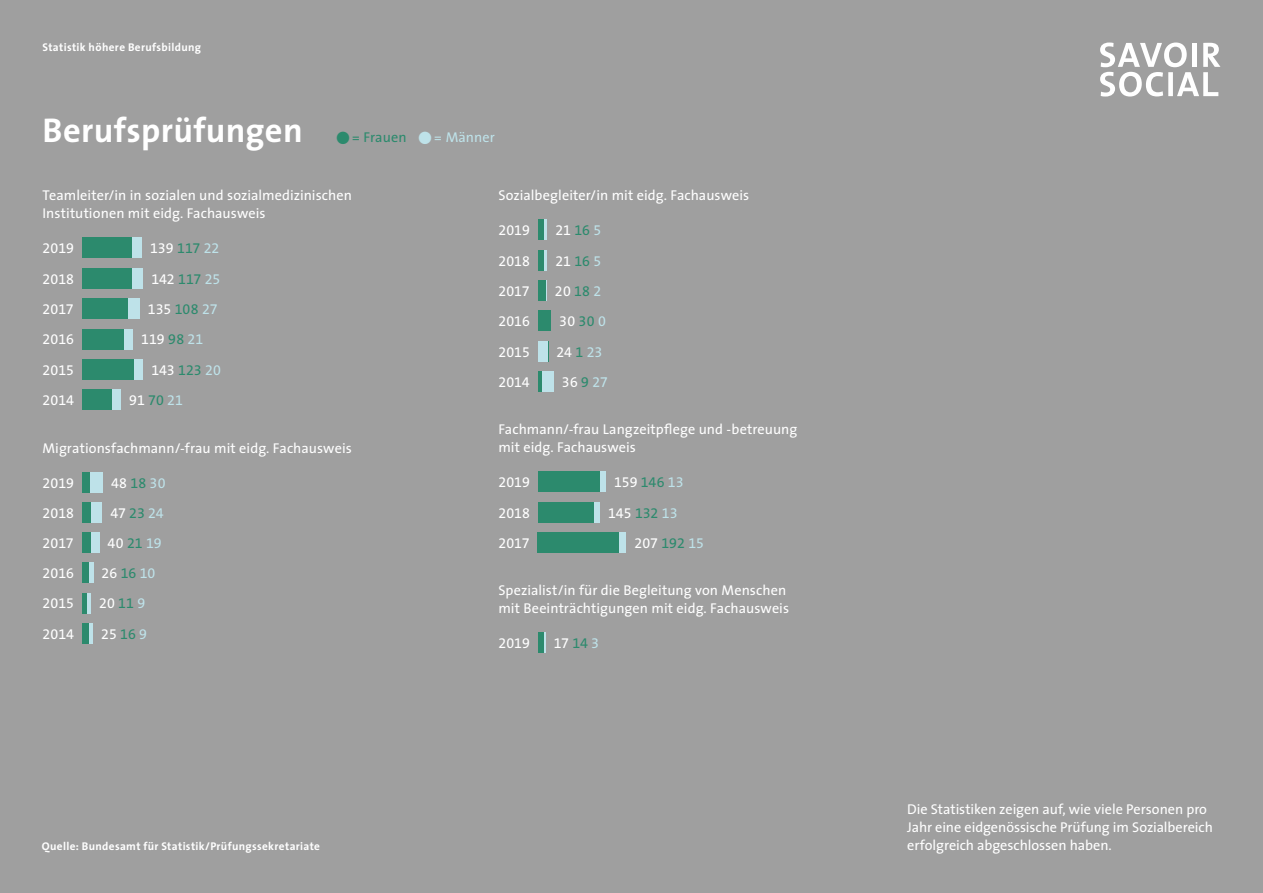
<style>
.page{position:relative;width:1263px;height:893px;background:#9f9f9f}
.page>*{position:absolute;margin:0;border:0;box-sizing:border-box;transform-origin:0 0}
.t1{font:700 34.5px "The Sans";letter-spacing:.01em;color:#fff}
.t2{font:14.25px/18px "The Sans";color:#fff}
.t3{font:14.25px/30.2px "The Sans Regular Expert";color:#fff}
.t4{font:14.25px "The Sans";letter-spacing:.005em;color:#2c8a6d}
.t5{font:14.25px "The Sans";letter-spacing:.005em;color:#bee2e9}
.t6{font:700 11.25px "The Sans";letter-spacing:.03em;color:#fff}
.s1{font-family:"Helvetica Neue";font-weight:300;font-size:34.5px}
.s2{color:#2c8a6d}
.s3{color:#bee2e9}
</style>
<div class="page">
<svg style="left:1100px;top:43px;width:120px;height:54px"></svg>
<div style="left:82px;top:532px;width:17px;height:21px;background:#2c8a6d"></div>
<div style="left:91px;top:532px;width:8px;height:21px;background:#bee2e9"></div>
<div style="left:538px;top:280px;width:8px;height:21px;background:#2c8a6d"></div>
<div style="left:538px;top:341px;width:10px;height:20px;background:#bee2e9"></div>
<div style="left:82px;top:623px;width:11px;height:21px;background:#2c8a6d"></div>
<hr style="left:89px;top:623px;width:4px;height:21px;background:#bee2e9">
<div style="left:82px;top:299px;width:57px;height:20px;background:#2c8a6d"></div>
<div style="left:128px;top:299px;width:11px;height:20px;background:#bee2e9"></div>
<div style="left:82px;top:359px;width:61px;height:21px;background:#2c8a6d"></div>
<div style="left:134px;top:359px;width:9px;height:21px;background:#bee2e9"></div>
<div style="left:82px;top:390px;width:39px;height:20px;background:#2c8a6d"></div>
<div style="left:112px;top:390px;width:9px;height:20px;background:#bee2e9"></div>
<div style="left:538px;top:371px;width:15px;height:21px;background:#2c8a6d"></div>
<div style="left:542px;top:371px;width:11px;height:21px;background:#bee2e9"></div>
<div style="left:82px;top:593px;width:9px;height:20px;background:#2c8a6d"></div>
<hr style="left:87px;top:593px;width:4px;height:20px;background:#bee2e9">
<div style="left:538px;top:532px;width:88px;height:21px;background:#2c8a6d"></div>
<div style="left:620px;top:532px;width:6px;height:21px;background:#bee2e9"></div>
<div style="left:82px;top:329px;width:51px;height:20px;background:#2c8a6d"></div>
<div style="left:124px;top:329px;width:9px;height:20px;background:#bee2e9"></div>
<div style="left:82px;top:562px;width:11px;height:21px;background:#2c8a6d"></div>
<hr style="left:89px;top:562px;width:4px;height:21px;background:#bee2e9">
<div style="left:538px;top:311px;width:13px;height:20px;background:#2c8a6d"></div>
<svg style="left:546px;top:280px;width:1px;height:21px"></svg>
<div style="left:82px;top:268px;width:50px;height:21px;background:#2c8a6d"></div>
<div style="left:132px;top:268px;width:11px;height:21px;background:#bee2e9"></div>
<div style="left:82px;top:238px;width:50px;height:20px;background:#2c8a6d"></div>
<div style="left:132px;top:238px;width:10px;height:20px;background:#bee2e9"></div>
<div style="left:82px;top:472px;width:8px;height:20px;background:#2c8a6d"></div>
<div style="left:90px;top:472px;width:12px;height:20px;background:#bee2e9"></div>
<div style="left:82px;top:502px;width:10px;height:21px;background:#2c8a6d"></div>
<div style="left:92px;top:502px;width:10px;height:21px;background:#bee2e9"></div>
<div style="left:538px;top:220px;width:7px;height:20px;background:#2c8a6d"></div>
<hr style="left:545px;top:220px;width:2px;height:20px;background:#bee2e9">
<div style="left:538px;top:250px;width:7px;height:20px;background:#2c8a6d"></div>
<hr style="left:545px;top:250px;width:2px;height:20px;background:#bee2e9">
<div style="left:538px;top:472px;width:62px;height:20px;background:#2c8a6d"></div>
<div style="left:600px;top:472px;width:5px;height:20px;background:#bee2e9"></div>
<div style="left:538px;top:633px;width:6px;height:20px;background:#2c8a6d"></div>
<svg style="left:544px;top:633px;width:1px;height:20px"></svg>
<div style="left:538px;top:502px;width:56px;height:20px;background:#2c8a6d"></div>
<div style="left:594px;top:502px;width:6px;height:20px;background:#bee2e9"></div>
<p class="t6" style="left:43px;top:38px;width:160px">Statistik höhere Berufsbildung</p>
<h1 class="t1" style="left:43px;top:102px;width:262px">Berufsprüfungen</h1>
<p class="t4" style="left:334px;top:126px;width:74px"><span class="s1">•</span>= Frauen</p>
<p class="t5" style="left:416px;top:126px;width:80px"><span class="s1">•</span>= Männer</p>
<p class="t2" style="left:43px;top:186px;width:311px">Teamleiter/in in sozialen und sozialmedizinischen<br>Institutionen mit eidg. Fachausweis</p>
<p class="t2" style="left:498px;top:186px;width:252px">Sozialbegleiter/in mit eidg. Fachausweis</p>
<p class="t3" style="left:43px;top:233px;width:33px">2019</p>
<p class="t3" style="left:150px;top:233px;width:71px">139 <span class="s2">117</span> <span class="s3">22</span></p>
<p class="t3" style="left:43px;top:263px;width:33px">2018</p>
<p class="t3" style="left:151px;top:263px;width:71px">142 <span class="s2">117</span> <span class="s3">25</span></p>
<p class="t3" style="left:43px;top:294px;width:33px">2017</p>
<p class="t3" style="left:148px;top:294px;width:71px">135 <span class="s2">108</span> <span class="s3">27</span></p>
<p class="t3" style="left:43px;top:324px;width:33px">2016</p>
<p class="t3" style="left:141px;top:324px;width:63px">119 <span class="s2">98</span> <span class="s3">21</span></p>
<p class="t3" style="left:43px;top:354px;width:33px">2015</p>
<p class="t3" style="left:43px;top:385px;width:33px">2014</p>
<p class="t3" style="left:151px;top:354px;width:71px">143 <span class="s2">123</span> <span class="s3">20</span></p>
<p class="t3" style="left:129px;top:385px;width:55px">91 <span class="s2">70</span> <span class="s3">21</span></p>
<p class="t2" style="left:43px;top:438px;width:311px">Migrationsfachmann/-frau mit eidg. Fachausweis</p>
<p class="t3" style="left:43px;top:467px;width:33px">2019<br>2018</p>
<p class="t3" style="left:43px;top:528px;width:33px">2017</p>
<p class="t3" style="left:111px;top:467px;width:57px">48 <span class="s2">18</span> <span class="s3">30<br></span>47 <span class="s2">23</span> <span class="s3">24</span></p>
<p class="t3" style="left:108px;top:527px;width:56px">40 <span class="s2">21</span> <span class="s3">19</span></p>
<p class="t3" style="left:43px;top:558px;width:33px">2016</p>
<p class="t3" style="left:102px;top:558px;width:55px">26 <span class="s2">16</span> <span class="s3">10</span></p>
<p class="t3" style="left:43px;top:588px;width:33px">2015</p>
<p class="t3" style="left:43px;top:618px;width:33px">2014</p>
<p class="t3" style="left:99px;top:588px;width:48px">20 <span class="s2">11</span> <span class="s3">9</span></p>
<p class="t3" style="left:101px;top:618px;width:47px">25 <span class="s2">16</span> <span class="s3">9</span></p>
<p class="t6" style="left:42px;top:837px;width:280px">Quelle: Bundesamt für Statistik/Prüfungssekretariate</p>
<p class="t3" style="left:498px;top:215px;width:33px">2019<br>2018</p>
<p class="t3" style="left:498px;top:276px;width:33px">2017</p>
<p class="t3" style="left:555px;top:215px;width:47px">21 <span class="s2">16</span> <span class="s3">5<br></span>21 <span class="s2">16</span> <span class="s3">5</span></p>
<p class="t3" style="left:555px;top:276px;width:48px">20 <span class="s2">18</span> <span class="s3">2</span></p>
<p class="t3" style="left:498px;top:306px;width:33px">2016</p>
<p class="t3" style="left:559px;top:306px;width:48px">30 <span class="s2">30</span> <span class="s3">0</span></p>
<p class="t3" style="left:498px;top:336px;width:33px">2015</p>
<p class="t3" style="left:498px;top:367px;width:33px">2014</p>
<p class="t3" style="left:557px;top:336px;width:47px">24 <span class="s2">1</span> <span class="s3">23</span></p>
<p class="t3" style="left:561px;top:367px;width:48px;rotate:-1deg">36 <span class="s2">9</span> <span class="s3">27</span></p>
<p class="t2" style="left:498px;top:420px;width:300px">Fachmann/-frau Langzeitpflege und -betreuung mit eidg. Fachausweis</p>
<p class="t3" style="left:498px;top:467px;width:33px">2019</p>
<p class="t3" style="left:614px;top:467px;width:71px">159 <span class="s2">146</span> <span class="s3">13</span></p>
<p class="t3" style="left:498px;top:497px;width:33px">2018</p>
<p class="t3" style="left:608px;top:497px;width:71px">145 <span class="s2">132</span> <span class="s3">13</span></p>
<p class="t3" style="left:498px;top:528px;width:33px">2017</p>
<p class="t3" style="left:634px;top:527px;width:71px">207 <span class="s2">192</span> <span class="s3">15</span></p>
<p class="t2" style="left:498px;top:581px;width:292px">Spezialist/in für die Begleitung von Menschen mit Beeinträchtigungen mit eidg. Fachausweis</p>
<p class="t3" style="left:498px;top:628px;width:33px">2019</p>
<p class="t3" style="left:554px;top:628px;width:47px">17 <span class="s2">14</span> <span class="s3">3</span></p>
<p class="t2" style="left:907px;top:800px;width:307px">Die Statistiken zeigen auf, wie viele Personen pro<br>Jahr eine eidgenössische Prüfung im Sozialbereich erfolgreich abgeschlossen haben.</p>
</div>
